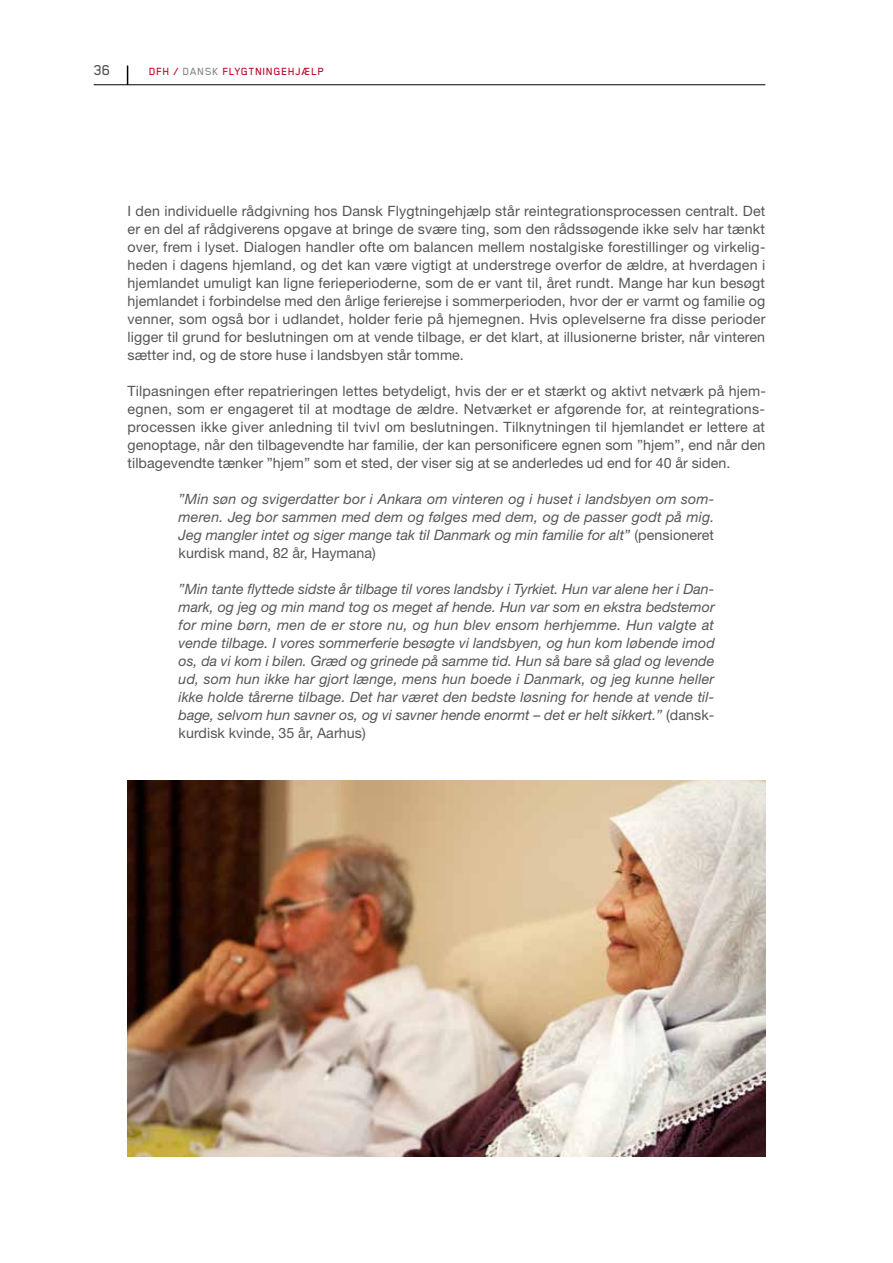
<style>
.page{position:relative;width:893px;height:1263px;background:#fff}
.page>*{position:absolute;margin:0;border:0;box-sizing:border-box;transform-origin:0 0}
.t1{font:500 16.5px "Blender Pro";color:#565656}
.t2{font:14.25px/18px "Helvetica Neue";letter-spacing:.005em;color:#565656;text-align:justify}
.t3{font:italic 14.25px/18px "Helvetica Neue";letter-spacing:.005em;color:#565656;text-align:justify}
.t4{font:500 12px "Blender Pro";letter-spacing:.05em;color:#c10525}
.s1{color:#878786}
.s2{font-style:normal}
</style>
<div class="page">
<hr style="left:94px;top:85px;width:671px;height:1px;background:#000">
<svg style="left:127px;top:65px;width:1px;height:20px"></svg>
<img style="left:128px;top:780px;width:637px;height:377px">
<p class="t1" style="left:94px;top:62px;width:18px">36</p>
<p class="t4" style="left:149px;top:65px;width:176px">DFH / <span class="s1">DANSK</span> FLYGTNINGEHJÆLP</p>
<p class="t2" style="left:128px;top:202px;width:639px">I den individuelle rådgivning hos Dansk Flygtningehjælp står reintegrationsprocessen centralt. Det er en del af rådgiverens opgave at bringe de svære ting, som den rådssøgende ikke selv har tænkt over, frem i lyset. Dialogen handler ofte om balancen mellem nostalgiske forestillinger og virkelig&shy;heden i dagens hjemland, og det kan være vigtigt at understrege overfor de ældre, at hverdagen i hjemlandet umuligt kan ligne ferieperioderne, som de er vant til, året rundt. Mange har kun besøgt hjemlandet i forbindelse med den årlige ferierejse i sommerperioden, hvor der er varmt og familie og venner, som også bor i udlandet, holder ferie på hjemegnen. Hvis oplevelserne fra disse perioder ligger til grund for beslutningen om at vende tilbage, er det klart, at illusionerne brister, når vinteren sætter ind, og de store huse i landsbyen står tomme.</p>
<p class="t2" style="left:128px;top:382px;width:640px">Tilpasningen efter repatrieringen lettes betydeligt, hvis der er et stærkt og aktivt netværk på hjem&shy;egnen, som er engageret til at modtage de ældre. Netværket er afgørende for, at reintegrations&shy;processen ikke giver anledning til tvivl om beslutningen. Tilknytningen til hjemlandet er lettere at genoptage, når den tilbagevendte har familie, der kan personificere egnen som ”hjem”, end når den tilbagevendte tænker ”hjem” som et sted, der viser sig at se anderledes ud end for 40 år siden.</p>
<p class="t3" style="left:179px;top:490px;width:537px">”Min søn og svigerdatter bor i Ankara om vinteren og i huset i landsbyen om som&shy;meren. Jeg bor sammen med dem og følges med dem, og de passer godt på mig.<br>Jeg mangler intet og siger mange tak til Danmark og min familie for alt” <span class="s2">(pensioneret kurdisk mand, 82 år, Haymana)</span></p>
<p class="t3" style="left:179px;top:580px;width:538px">”Min tante flyttede sidste år tilbage til vores landsby i Tyrkiet. Hun var alene her i Dan&shy;mark, og jeg og min mand tog os meget af hende. Hun var som en ekstra bedstemor for mine børn, men de er store nu, og hun blev ensom herhjemme. Hun valgte at vende tilbage. I vores sommerferie besøgte vi landsbyen, og hun kom løbende imod os, da vi kom i bilen. Græd og grinede på samme tid. Hun så bare så glad og levende ud, som hun ikke har gjort længe, mens hun boede i Danmark, og jeg kunne heller ikke holde tårerne tilbage. Det har været den bedste løsning for hende at vende til&shy;bage, selvom hun savner os, og vi savner hende enormt – det er helt sikkert.” <span class="s2">(dansk&shy;kurdisk kvinde, 35 år, Aarhus)</span></p>
</div>
